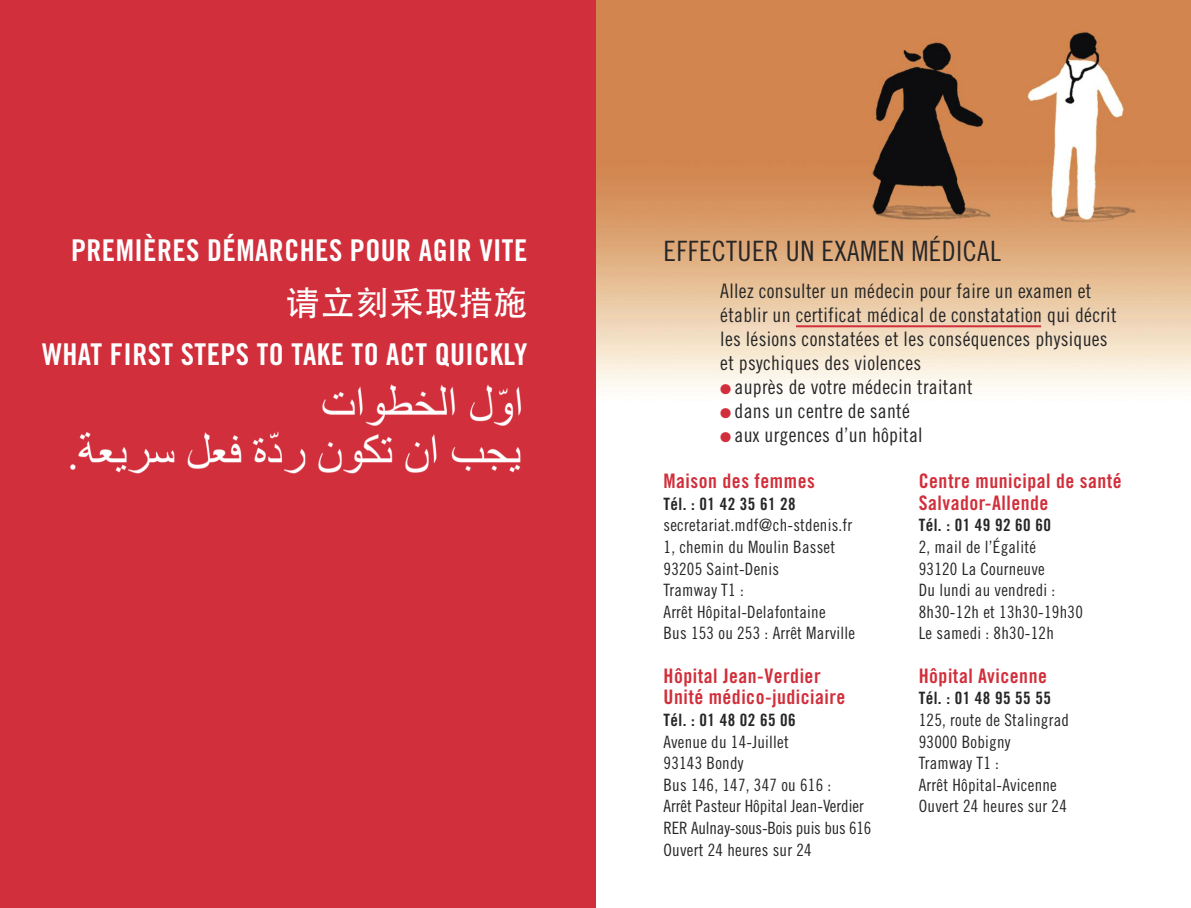
<style>
.page{position:relative;width:1191px;height:908px;background:#fff}
.page>*{position:absolute;margin:0;border:0;box-sizing:border-box;transform-origin:0 0}
.t1{font:34px "ST Heiti";letter-spacing:.015em;color:#fff}
.t2{font:30px "Trade Gothic Bold Cond Twenty";letter-spacing:.015em;color:#fff}
.t3{font:28px "Trade Gothic Cond Eighteen";letter-spacing:.015em;color:#272627}
.t4{font:20px "Trade Gothic Cond Eighteen";letter-spacing:.015em;color:#272627}
.t5{font:20px/21.6px "Trade Gothic Bold Cond Twenty";letter-spacing:.025em;color:#d12f3b}
.t6{font:17px/21.6px "Trade Gothic Cond Eighteen";letter-spacing:.015em;color:#272627}
.t7{font:17px "Trade Gothic Bold Cond Twenty";letter-spacing:.025em;color:#272627}
.t8{font:14px/24px "Zapf Dingbats";color:#d12f3b;text-align:justify}
</style>
<div class="page">
<img style="left:595px;top:0;width:596px;height:850px">
<div style="left:0;top:0;width:595px;height:907px;background:#d12f3b"></div>
<hr style="left:796px;top:325px;width:245px;height:2px;background:#d12f3b">
<img style="left:70px;top:384px;width:451px;height:90px">
<h2 class="t2" style="left:71px;top:239px;width:458px">PREMIÈRES DÉMARCHES POUR AGIR VITE</h2>
<h1 class="t1" style="left:286px;top:286px;width:243px">请立刻采取措施</h1>
<h2 class="t2" style="left:42px;top:343px;width:487px">WHAT FIRST STEPS TO TAKE TO ACT QUICKLY</h2>
<h3 class="t3" style="left:663px;top:241px;width:339px">EFFECTUER UN EXAMEN MÉDICAL</h3>
<p class="t4" style="left:720px;top:283px;width:373px">Allez consulter un médecin pour faire un examen et</p>
<p class="t4" style="left:720px;top:307px;width:398px">établir un certificat médical de constatation qui décrit</p>
<p class="t4" style="left:720px;top:331px;width:389px">les lésions constatées et les conséquences physiques</p>
<p class="t4" style="left:720px;top:355px;width:203px">et psychiques des violences</p>
<p class="t4" style="left:734px;top:379px;width:240px">auprès de votre médecin traitant</p>
<p class="t4" style="left:734px;top:403px;width:177px">dans un centre de santé</p>
<p class="t4" style="left:734px;top:427px;width:190px">aux urgences d’un hôpital</p>
<p class="t8" style="left:720px;top:376px;width:13px">● ● ●</p>
<p class="t5" style="left:663px;top:471px;width:153px">Maison des femmes</p>
<p class="t7" style="left:663px;top:497px;width:134px">Tél. : 01 42 35 61 28</p>
<p class="t6" style="left:663px;top:515px;width:193px">secretariat.mdf@ch-stdenis.fr<br>1, chemin du Moulin Basset<br>93205 Saint-Denis<br>Tramway T1 :<br>Arrêt Hôpital-Delafontaine<br>Bus 153 ou 253 : Arrêt Marville</p>
<p class="t5" style="left:663px;top:666px;width:183px">Hôpital Jean-Verdier<br>Unité médico-judiciaire</p>
<p class="t7" style="left:663px;top:713px;width:134px">Tél. : 01 48 02 65 06</p>
<p class="t6" style="left:663px;top:731px;width:209px">Avenue du 14-Juillet<br>93143 Bondy<br>Bus 146, 147, 347 ou 616 :<br>Arrêt Pasteur Hôpital Jean-Verdier<br>RER Aulnay-sous-Bois puis bus 616<br>Ouvert 24 heures sur 24</p>
<p class="t5" style="left:918px;top:471px;width:204px">Centre municipal de santé<br>Salvador-Allende</p>
<p class="t7" style="left:918px;top:519px;width:134px">Tél. : 01 49 92 60 60</p>
<p class="t6" style="left:918px;top:537px;width:166px">2, mail de l’Égalité<br>93120 La Courneuve<br>Du lundi au vendredi :<br>8h30-12h et 13h30-19h30<br>Le samedi : 8h30-12h</p>
<p class="t5" style="left:918px;top:666px;width:130px">Hôpital Avicenne</p>
<p class="t7" style="left:918px;top:691px;width:134px">Tél. : 01 48 95 55 55</p>
<p class="t6" style="left:918px;top:710px;width:152px">125, route de Stalingrad<br>93000 Bobigny<br>Tramway T1 :<br>Arrêt Hôpital-Avicenne<br>Ouvert 24 heures sur 24</p>
</div>
